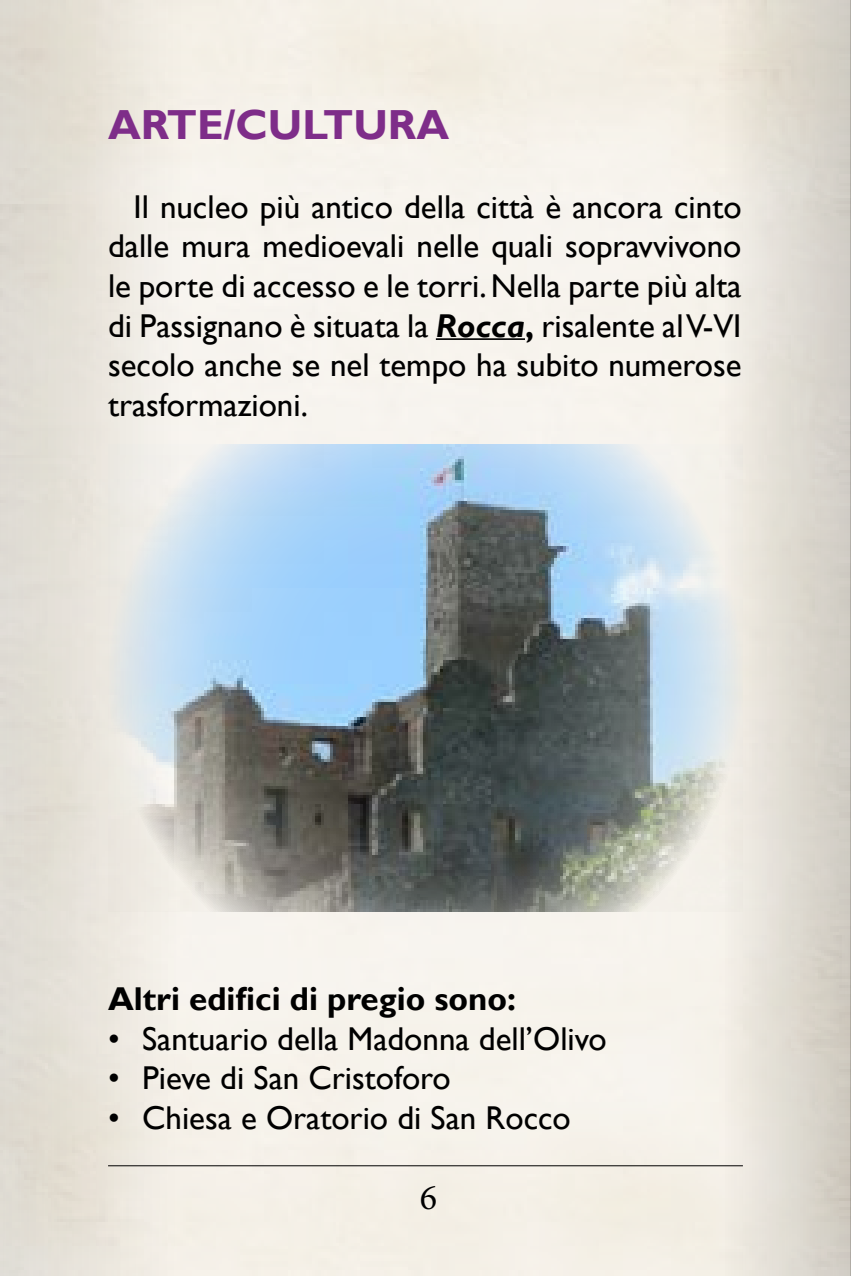
<style>
.page{position:relative;width:851px;height:1276px;background:#fff}
.page>*{position:absolute;margin:0;border:0;box-sizing:border-box;transform-origin:0 0}
.t1{font:700 42px "Gill Sans";color:#7e2d89}
.t2{font:36px "Minion Pro";color:#000}
.t3{font:33px/39.6px "Gill Sans";color:#000;text-align:justify}
.t4{font:700 33px "Gill Sans";color:#000}
.s1{font-weight:700;font-style:italic}
.s2{font-weight:700}
</style>
<div class="page">
<div style="left:725px;top:0;width:125px;height:1276px;background:linear-gradient(to right,#f2eee5,#cfcac1)"></div>
<hr style="left:850px;top:0;width:1px;height:1276px;background:#b0ada5">
<div style="left:0;top:0;width:183px;height:1276px;background:linear-gradient(to right,#dcd7cd,#f5f1e9)"></div>
<hr style="left:108px;top:1165px;width:634px;height:1px;background:#000">
<hr style="left:436px;top:338px;width:89px;height:2px;background:#000">
<img style="left:108px;top:444px;width:634px;height:468px">
<p class="t1" style="left:108px;top:99px;width:342px">ARTE/CULTURA</p>
<p class="t3" style="left:108px;top:187px;width:635px;text-indent:26px">Il nucleo più antico della città è ancora cinto dalle mura medioevali nelle quali sopravvivono le porte di accesso e le torri. Nella parte più alta di Passignano è situata la <span class="s1">Rocca</span><span class="s2">,</span> risalente al V-VI secolo anche se nel tempo ha subito numerose trasformazioni.</p>
<p class="t4" style="left:108px;top:979px;width:409px">Altri edifici di pregio sono:</p>
<p class="t3" style="left:108px;top:1019px;width:500px">• Santuario della Madonna dell’Olivo</p>
<p class="t3" style="left:108px;top:1059px;width:344px">• Pieve di San Cristoforo</p>
<p class="t3" style="left:108px;top:1098px;width:464px">• Chiesa e Oratorio di San Rocco</p>
<p class="t2" style="left:419px;top:1173px;width:19px">6</p>
</div>
